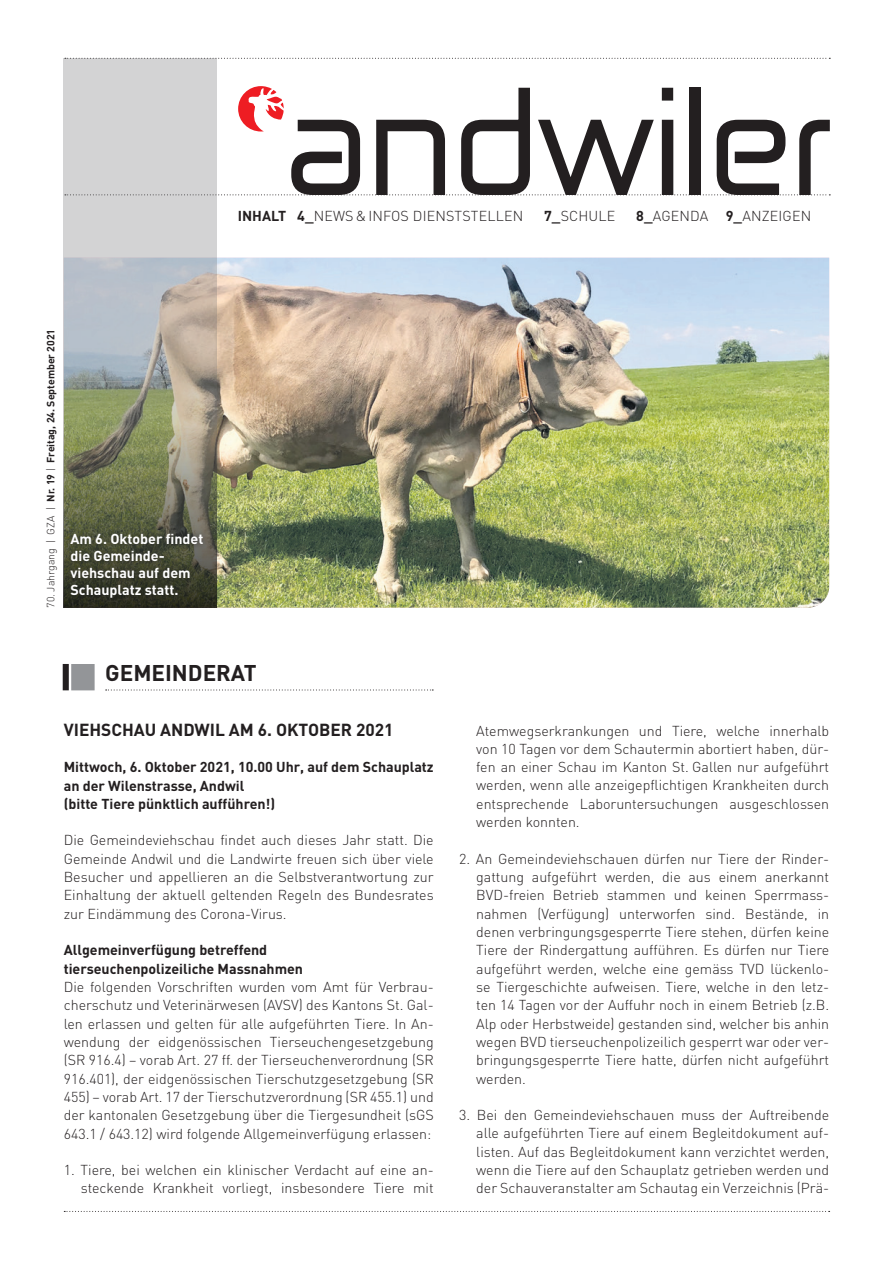
<style>
.page{position:relative;width:893px;height:1263px;background:#fff}
.page>*{position:absolute;margin:0;border:0;box-sizing:border-box;transform-origin:0 0}
.t1{font:700 22.5px "DIN";color:#231f20}
.t2{font:700 17.25px "DIN";color:#231f20}
.t3{font:300 14.25px/18.3px "DIN";color:#231f20;text-align:justify}
.t4{font:700 14.25px/18.3px "DIN";color:#231f20}
.t5{font:700 14.25px/17.1px "DIN";color:#fff}
.t6{font:700 10.5px "DIN";color:#231f20}
.s1{font-weight:700}
.s2{font-weight:300}
</style>
<div class="page">
<img style="left:217px;top:258px;width:612px;height:350px">
<svg style="left:218px;top:86px;width:612px;height:109px"></svg>
<svg style="left:218px;top:58px;width:612px;height:1px"></svg>
<svg style="left:64px;top:1211px;width:766px;height:1px"></svg>
<svg style="left:64px;top:58px;width:153px;height:366px;fill:#d3d3d4"></svg>
<div style="left:63px;top:664px;width:6px;height:26px;background:#231f20"></div>
<div style="left:71px;top:664px;width:24px;height:26px;background:#939598"></div>
<svg style="left:106px;top:689px;width:327px;height:1px"></svg>
<svg style="left:64px;top:424px;width:153px;height:184px"></svg>
<div style="left:64px;top:527px;width:145px;height:78px;background:#231f20;opacity:.8"></div>
<p class="t3" style="left:238px;top:207px;width:287px"><span class="s1">INHALT 4_</span>NEWS&amp;INFOS DIENSTSTELLEN</p>
<p class="t3" style="left:544px;top:207px;width:73px"><span class="s1">7_</span>SCHULE</p>
<p class="t3" style="left:636px;top:207px;width:176px"><span class="s1">8_</span>AGENDA <span class="s1">9_</span>ANZEIGEN</p>
<p class="t6" style="left:44px;top:608px;width:280px;rotate:-90deg"><span class="s2">70. Jahrgang | GZA |</span> Nr. 19 <span class="s2">|</span> Freitag, 24. September 2021</p>
<p class="t5" style="left:70px;top:530px;width:134px">Am 6. Oktober findet die Gemeinde&shy;viehschau auf dem<br>Schauplatz statt.</p>
<h1 class="t1" style="left:105px;top:658px;width:153px">GEMEINDERAT</h1>
<p class="t2" style="left:64px;top:718px;width:331px">VIEHSCHAU ANDWIL AM 6. OKTOBER 2021</p>
<p class="t4" style="left:64px;top:757px;width:371px">Mittwoch, 6. Oktober 2021, 10.00 Uhr, auf dem Schauplatz an der Wilenstrasse, Andwil<br>(bitte Tiere pünktlich aufführen!)</p>
<p class="t3" style="left:64px;top:831px;width:371px">Die Gemeindeviehschau findet auch dieses Jahr statt. Die Gemeinde Andwil und die Landwirte freuen sich über viele Besucher und appellieren an die Selbstverantwortung zur Einhaltung der aktuell geltenden Regeln des Bundesrates zur Eindämmung des Corona-Virus.</p>
<p class="t4" style="left:64px;top:940px;width:241px">Allgemeinverfügung betreffend tierseuchenpolizeiliche Massnahmen</p>
<p class="t3" style="left:64px;top:977px;width:371px">Die folgenden Vorschriften wurden vom Amt für Verbrau&shy;cherschutz und Veterinärwesen (AVSV) des Kantons St. Gal&shy;len erlassen und gelten für alle aufgeführten Tiere. In An&shy;wendung der eidgenössischen Tierseuchengesetzgebung (SR 916.4) – vorab Art. 27 ff. der Tierseuchenverordnung (SR 916.401), der eidgenössischen Tierschutzgesetzgebung (SR 455) – vorab Art. 17 der Tierschutzverordnung (SR 455.1) und der kantonalen Gesetzgebung über die Tiergesundheit (sGS 643.1 / 643.12) wird folgende Allgemeinverfügung erlassen:</p>
<p class="t3" style="left:64px;top:1161px;width:371px;text-align:right">1. Tiere, bei welchen ein klinischer Verdacht auf eine an&shy;steckende Krankheit vorliegt, insbesondere Tiere mit</p>
<p class="t3" style="left:476px;top:721px;width:354px">Atemwegserkrankungen und Tiere, welche innerhalb von 10 Tagen vor dem Schautermin abortiert haben, dür&shy;fen an einer Schau im Kanton St. Gallen nur aufgeführt werden, wenn alle anzeigepflichtigen Krankheiten durch entsprechende Laboruntersuchungen ausgeschlossen werden konnten.</p>
<p class="t3" style="left:476px;top:849px;width:354px;text-indent:-17px">2. An Gemeindeviehschauen dürfen nur Tiere der Rinder&shy;gattung aufgeführt werden, die aus einem anerkannt BVD-freien Betrieb stammen und keinen Sperrmass&shy;nahmen (Verfügung) unterworfen sind. Bestände, in denen verbringungsgesperrte Tiere stehen, dürfen keine Tiere der Rindergattung aufführen. Es dürfen nur Tiere aufgeführt werden, welche eine gemäss TVD lückenlo&shy;se Tiergeschichte aufweisen. Tiere, welche in den letz&shy;ten 14 Tagen vor der Auffuhr noch in einem Betrieb (z.B.<br>Alp oder Herbstweide) gestanden sind, welcher bis anhin wegen BVD tierseuchenpolizeilich gesperrt war oder ver&shy;bringungsgesperrte Tiere hatte, dürfen nicht aufgeführt werden.</p>
<p class="t3" style="left:476px;top:1106px;width:354px;text-indent:-17px">3. Bei den Gemeindeviehschauen muss der Auftreibende alle aufgeführten Tiere auf einem Begleitdokument auf&shy;listen. Auf das Begleitdokument kann verzichtet werden, wenn die Tiere auf den Schauplatz getrieben werden und der Schauveranstalter am Schautag ein Verzeichnis (Prä-</p>
</div>
